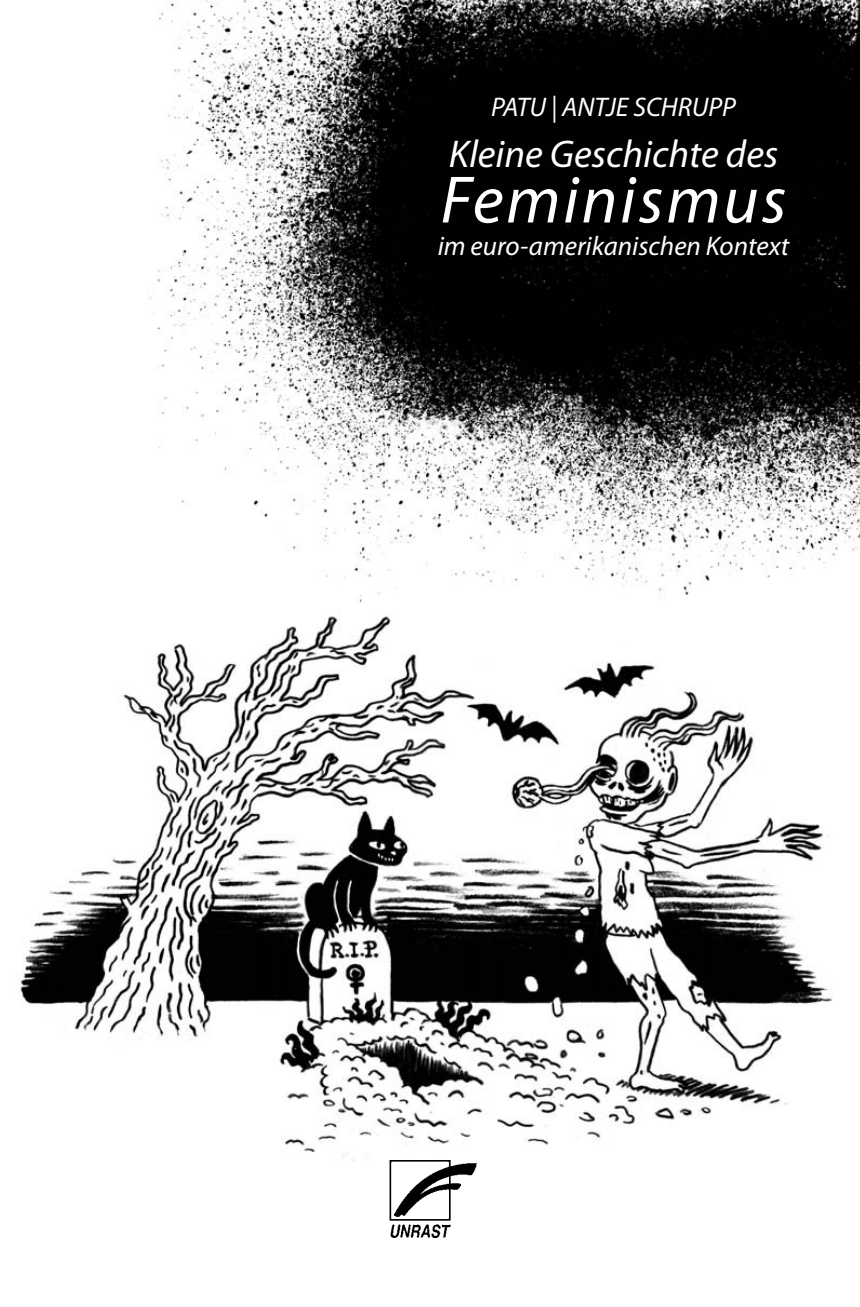
<style>
.page{position:relative;width:860px;height:1307px;background:#fff}
.page>*{position:absolute;margin:0;border:0;box-sizing:border-box;transform-origin:0 0}
.t1{font:italic 67.5px "Myriad Pro";letter-spacing:.04em;color:#fff}
.t2{font:italic 38.7px "Myriad Pro";color:#fff}
.t3{font:italic 27px "Myriad Pro";color:#fff}
</style>
<div class="page">
<img style="left:147px;top:0;width:713px;height:551px">
<img style="left:20px;top:488px;width:820px;height:719px">
<img style="left:390px;top:1160px;width:88px;height:77px">
<p class="t3" style="left:491px;top:90px;width:246px">PATU | ANTJE SCHRUPP</p>
<h2 class="t2" style="left:449px;top:130px;width:331px">Kleine Geschichte des</h2>
<h1 class="t1" style="left:441px;top:158px;width:347px">Feminismus</h1>
<p class="t3" style="left:438px;top:229px;width:353px">im euro-amerikanischen Kontext</p>
</div>
